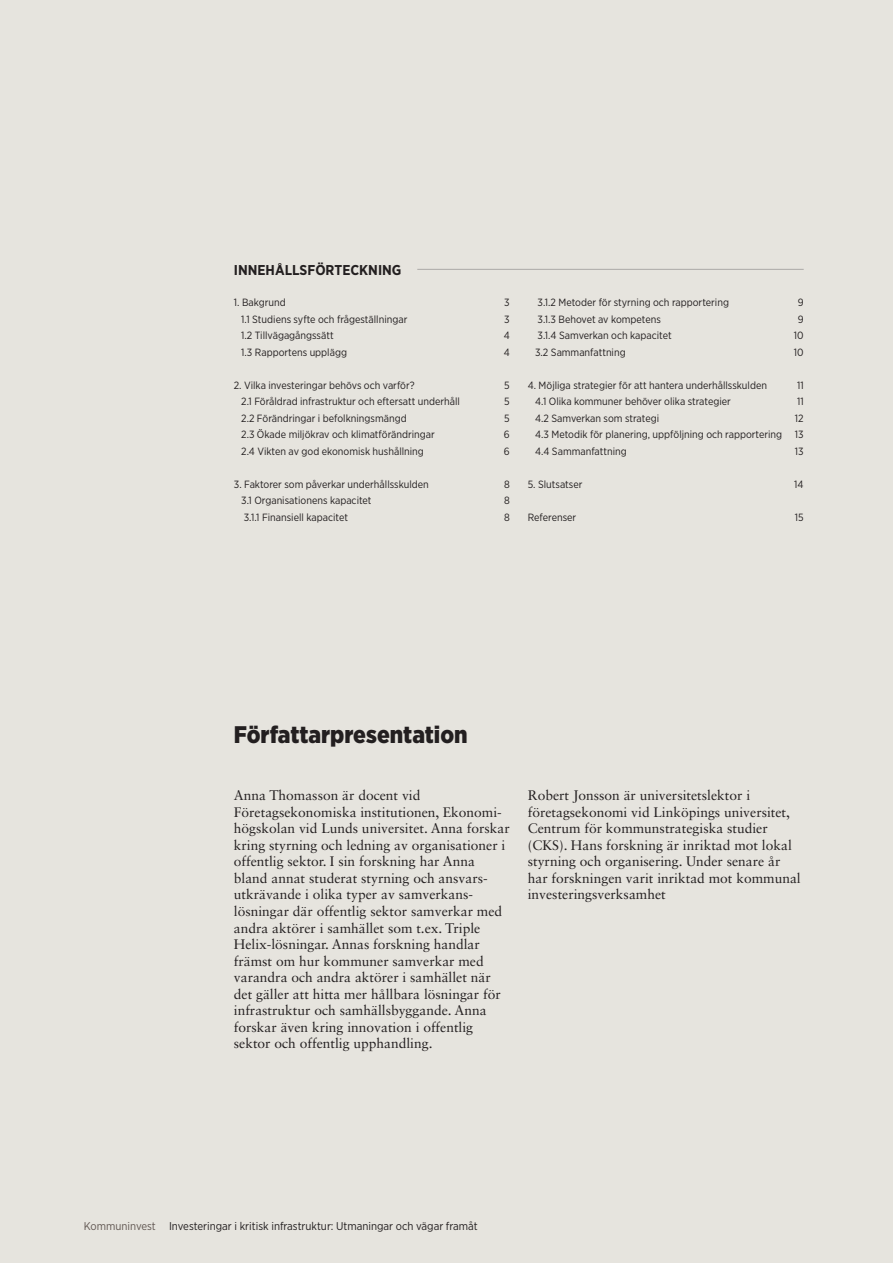
<style>
.page{position:relative;width:893px;height:1263px;background:#e6e4de}
.page>*{position:absolute;margin:0;border:0;box-sizing:border-box;transform-origin:0 0}
.H2_Underrubrik{font:900 24px "Gotham Narrow";color:#231f20}
.t1{font:700 14.25px "Gotham Narrow";color:#231f20}
.Brödtext{font:13.8px/16.5px "Sabon LT Std";color:#231f20}
.t2{font:11.25px "Gotham Narrow";color:#231f20}
.Innehållsförteckning{font:10.5px "Gotham Narrow";color:#231f20}
.s1{color:#615752}
</style>
<div class="page">
<hr style="left:417px;top:269px;width:387px;height:1px;background:#aca9a7">
<p class="t1" style="left:234px;top:261px;width:169px">INNEHÅLLSFÖRTECKNING</p>
<p class="Innehållsförteckning" style="left:234px;top:296px;width:53px">1. Bakgrund</p>
<p class="Innehållsförteckning" style="left:241px;top:312px;width:168px">1.1 Studiens syfte och frågeställningar</p>
<p class="Innehållsförteckning" style="left:241px;top:329px;width:94px">1.2 Tillvägagångssätt</p>
<p class="Innehållsförteckning" style="left:241px;top:345px;width:107px">1.3 Rapportens upplägg</p>
<p class="Innehållsförteckning" style="left:234px;top:378px;width:182px">2. Vilka investeringar behövs och varför?</p>
<p class="Innehållsförteckning" style="left:241px;top:395px;width:220px">2.1 Föråldrad infrastruktur och eftersatt underhåll</p>
<p class="Innehållsförteckning" style="left:241px;top:411px;width:167px">2.2 Förändringar i befolkningsmängd</p>
<p class="Innehållsförteckning" style="left:241px;top:428px;width:195px">2.3 Ökade miljökrav och klimatförändringar</p>
<p class="Innehållsförteckning" style="left:241px;top:444px;width:184px">2.4 Vikten av god ekonomisk hushållning</p>
<p class="Innehållsförteckning" style="left:234px;top:477px;width:196px">3. Faktorer som påverkar underhållsskulden</p>
<p class="Innehållsförteckning" style="left:241px;top:494px;width:132px">3.1 Organisationens kapacitet</p>
<p class="Innehållsförteckning" style="left:244px;top:510px;width:106px">3.1.1 Finansiell kapacitet</p>
<p class="Innehållsförteckning" style="left:504px;top:296px;width:7px">3</p>
<p class="Innehållsförteckning" style="left:504px;top:312px;width:7px">3</p>
<p class="Innehållsförteckning" style="left:504px;top:329px;width:8px">4</p>
<p class="Innehållsförteckning" style="left:504px;top:345px;width:8px">4</p>
<p class="Innehållsförteckning" style="left:504px;top:378px;width:7px">5</p>
<p class="Innehållsförteckning" style="left:504px;top:395px;width:7px">5</p>
<p class="Innehållsförteckning" style="left:504px;top:411px;width:7px">5</p>
<p class="Innehållsförteckning" style="left:504px;top:428px;width:7px">6</p>
<p class="Innehållsförteckning" style="left:504px;top:444px;width:7px">6</p>
<p class="Innehållsförteckning" style="left:504px;top:477px;width:7px">8</p>
<p class="Innehållsförteckning" style="left:504px;top:494px;width:7px">8</p>
<p class="Innehållsförteckning" style="left:504px;top:510px;width:7px">8</p>
<p class="Innehållsförteckning" style="left:538px;top:296px;width:193px">3.1.2 Metoder för styrning och rapportering</p>
<p class="Innehållsförteckning" style="left:538px;top:312px;width:125px">3.1.3 Behovet av kompetens</p>
<p class="Innehållsförteckning" style="left:538px;top:329px;width:136px">3.1.4 Samverkan och kapacitet</p>
<p class="Innehållsförteckning" style="left:535px;top:345px;width:92px">3.2 Sammanfattning</p>
<p class="Innehållsförteckning" style="left:528px;top:378px;width:241px">4. Möjliga strategier för att hantera underhållsskulden</p>
<p class="Innehållsförteckning" style="left:535px;top:395px;width:197px">4.1 Olika kommuner behöver olika strategier</p>
<p class="Innehållsförteckning" style="left:535px;top:411px;width:126px">4.2 Samverkan som strategi</p>
<p class="Innehållsförteckning" style="left:535px;top:428px;width:249px">4.3 Metodik för planering, uppföljning och rapportering</p>
<p class="Innehållsförteckning" style="left:535px;top:444px;width:93px">4.4 Sammanfattning</p>
<p class="Innehållsförteckning" style="left:528px;top:477px;width:56px">5. Slutsatser</p>
<p class="Innehållsförteckning" style="left:528px;top:510px;width:50px">Referenser</p>
<p class="Innehållsförteckning" style="left:798px;top:296px;width:7px">9</p>
<p class="Innehållsförteckning" style="left:798px;top:312px;width:7px">9</p>
<p class="Innehållsförteckning" style="left:794px;top:329px;width:11px">10</p>
<p class="Innehållsförteckning" style="left:794px;top:345px;width:11px">10</p>
<p class="Innehållsförteckning" style="left:797px;top:378px;width:8px">11</p>
<p class="Innehållsförteckning" style="left:797px;top:395px;width:8px">11</p>
<p class="Innehållsförteckning" style="left:795px;top:411px;width:10px">12</p>
<p class="Innehållsförteckning" style="left:795px;top:428px;width:10px">13</p>
<p class="Innehållsförteckning" style="left:795px;top:444px;width:10px">13</p>
<p class="Innehållsförteckning" style="left:794px;top:477px;width:11px">14</p>
<p class="Innehållsförteckning" style="left:795px;top:510px;width:10px">15</p>
<p class="H2_Underrubrik" style="left:234px;top:718px;width:235px">Författarpresentation</p>
<p class="Brödtext" style="left:234px;top:787px;width:277px">Anna Thomasson är docent vid Företagsekonomiska institutionen, Ekonomi&shy;högskolan vid Lunds universitet. Anna forskar kring styrning och ledning av organisationer i offentlig sektor. I sin forskning har Anna bland annat studerat styrning och ansvars&shy;utkrävande i olika typer av samverkans&shy;lösningar där offentlig sektor samverkar med andra aktörer i samhället som t.ex. Triple Helix-lösningar. Annas forskning handlar främst om hur kommuner samverkar med varandra och andra aktörer i samhället när det gäller att hitta mer hållbara lösningar för infrastruktur och samhällsbyggande. Anna forskar även kring innovation i offentlig sektor och offentlig upphandling.</p>
<p class="Brödtext" style="left:528px;top:787px;width:274px">Robert Jonsson är universitetslektor i företagsekonomi vid Linköpings universitet, Centrum för kommunstrategiska studier (CKS). Hans forskning är inriktad mot lokal styrning och organisering. Under senare år har forskningen varit inriktad mot kommunal investeringsverksamhet</p>
<p class="t2" style="left:84px;top:1218px;width:395px"><span class="s1">Kommuninvest</span> Investeringar i kritisk infrastruktur: Utmaningar och vägar framåt</p>
</div>
